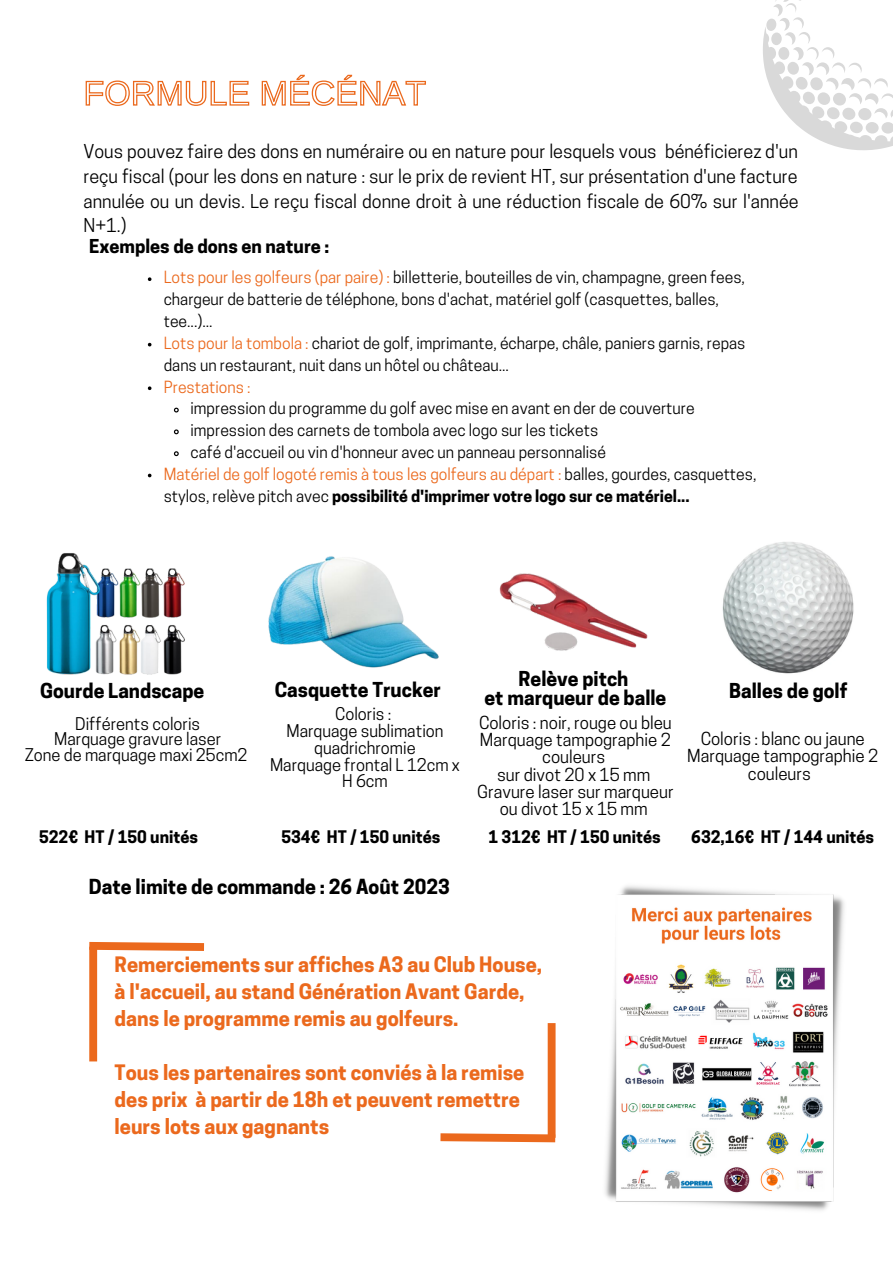
<style>
.page{position:relative;width:893px;height:1264px;background:#fff}
.page>*{position:absolute;margin:0;border:0;box-sizing:border-box;transform-origin:0 0}
.t1{font:700 19.95px/27px "Cooper Hewitt";color:#eb691d}
.t2{font:700 19.5px "Cooper Hewitt";color:#000}
.t3{font:700 19.35px "Cooper Hewitt";color:#000}
.t4{font:18px/24.8px "Cooper Hewitt";color:#000;text-align:justify}
.t5{font:700 18px "Cooper Hewitt";color:#000}
.t6{font:16.8px/17.2px "Cooper Hewitt";color:#000;text-align:center}
.t7{font:16.5px/16.8px "Cooper Hewitt";color:#000;text-align:center}
.t8{font:700 16.35px "Cooper Hewitt";color:#000}
.t9{font:15.75px/21.8px "Cooper Hewitt";color:#000}
.t10{font:15.75px/21.8px "Cooper Hewitt";color:#eb691d}
.s1{color:#eb691d}
.s2{color:#000}
.s3{font-weight:700;color:#000}
</style>
<div class="page">
<img style="left:605px;top:886px;width:239px;height:325px">
<svg style="left:763px;top:0;width:129px;height:150px"></svg>
<img style="left:46px;top:553px;width:139px;height:122px">
<img style="left:268px;top:556px;width:171px;height:112px">
<img style="left:499px;top:573px;width:149px;height:78px">
<img style="left:722px;top:542px;width:132px;height:132px">
<svg style="left:148px;top:277px;width:3px;height:4px"></svg>
<svg style="left:148px;top:386px;width:3px;height:4px"></svg>
<svg style="left:173px;top:407px;width:6px;height:6px"></svg>
<svg style="left:173px;top:429px;width:6px;height:6px"></svg>
<svg style="left:173px;top:451px;width:6px;height:6px"></svg>
<svg style="left:85px;top:74px;width:341px;height:32px"></svg>
<svg style="left:89px;top:941px;width:116px;height:14px"></svg>
<svg style="left:440px;top:1129px;width:116px;height:14px"></svg>
<div style="left:89px;top:946px;width:8px;height:115px;background:#eb691d"></div>
<div style="left:547px;top:1023px;width:8px;height:114px;background:#eb691d"></div>
<p class="t4" style="left:83px;top:141px;width:716px">Vous pouvez faire des dons en numéraire ou en nature pour lesquels vous bénéficierez d'un reçu fiscal (pour les dons en nature : sur le prix de revient HT, sur présentation d'une facture annulée ou un devis. Le reçu fiscal donne droit à une réduction fiscale de 60% sur l'année N+1.)</p>
<p class="t5" style="left:89px;top:240px;width:241px">Exemples de dons en nature :</p>
<p class="t9" style="left:164px;top:269px;width:582px"><span class="s1">Lots pour les golfeurs (par paire) :</span> billetterie, bouteilles de vin, champagne, green fees, chargeur de batterie de téléphone, bons d'achat, matériel golf (casquettes, balles, tee...)...</p>
<p class="t9" style="left:164px;top:334px;width:583px"><span class="s1">Lots pour la tombola :</span> chariot de golf, imprimante, écharpe, châle, paniers garnis, repas dans un restaurant, nuit dans un hôtel ou château...</p>
<p class="t10" style="left:164px;top:378px;width:88px">Prestations :</p>
<p class="t9" style="left:190px;top:399px;width:505px">impression du programme du golf avec mise en avant en der de couverture</p>
<p class="t9" style="left:190px;top:421px;width:409px">impression des carnets de tombola avec logo sur les tickets</p>
<p class="t9" style="left:190px;top:443px;width:417px">café d'accueil ou vin d'honneur avec un panneau personnalisé</p>
<p class="t10" style="left:164px;top:465px;width:594px">Matériel de golf logoté remis à tous les golfeurs au départ : <span class="s2">balles, gourdes, casquettes, stylos, relève pitch avec</span> <span class="s3">possibilité d'imprimer votre logo sur ce matériel...</span></p>
<p class="t3" style="left:40px;top:683px;width:166px">Gourde Landscape</p>
<p class="t7" style="left:75px;top:717px;width:126px">Différents coloris</p>
<p class="t7" style="left:54px;top:733px;width:168px">Marquage gravure laser</p>
<p class="t7" style="left:25px;top:748px;width:224px">Zone de marquage maxi 25cm2</p>
<p class="t8" style="left:39px;top:830px;width:160px">522€ HT / 150 unités</p>
<p class="t3" style="left:275px;top:683px;width:168px">Casquette Trucker</p>
<p class="t7" style="left:335px;top:707px;width:58px">Coloris :</p>
<p class="t7" style="left:286px;top:724px;width:159px">Marquage sublimation quadrichromie</p>
<p class="t7" style="left:270px;top:758px;width:191px">Marquage frontal L 12cm x<br>H 6cm</p>
<p class="t8" style="left:281px;top:830px;width:160px">534€ HT / 150 unités</p>
<p class="t3" style="left:518px;top:671px;width:111px">Relève pitch</p>
<p class="t3" style="left:484px;top:690px;width:183px">et marqueur de balle</p>
<p class="t6" style="left:479px;top:716px;width:194px">Coloris : noir, rouge ou bleu</p>
<p class="t6" style="left:480px;top:733px;width:192px">Marquage tampographie 2 couleurs</p>
<p class="t6" style="left:497px;top:767px;width:155px">sur divot 20 x 15 mm</p>
<p class="t6" style="left:477px;top:785px;width:198px">Gravure laser sur marqueur ou divot 15 x 15 mm</p>
<p class="t8" style="left:488px;top:830px;width:173px">1 312€ HT / 150 unités</p>
<p class="t3" style="left:729px;top:683px;width:120px">Balles de golf</p>
<p class="t6" style="left:700px;top:732px;width:165px">Coloris : blanc ou jaune</p>
<p class="t6" style="left:687px;top:749px;width:192px">Marquage tampographie 2 couleurs</p>
<p class="t8" style="left:691px;top:830px;width:184px">632,16€ HT / 144 unités</p>
<p class="t2" style="left:89px;top:879px;width:362px">Date limite de commande : 26 Août 2023</p>
<p class="t1" style="left:115px;top:953px;width:429px">Remerciements sur affiches A3 au Club House, à l'accueil, au stand Génération Avant Garde, dans le programme remis au golfeurs.</p>
<p class="t1" style="left:115px;top:1061px;width:411px">Tous les partenaires sont conviés à la remise des prix à partir de 18h et peuvent remettre leurs lots aux gagnants</p>
</div>
